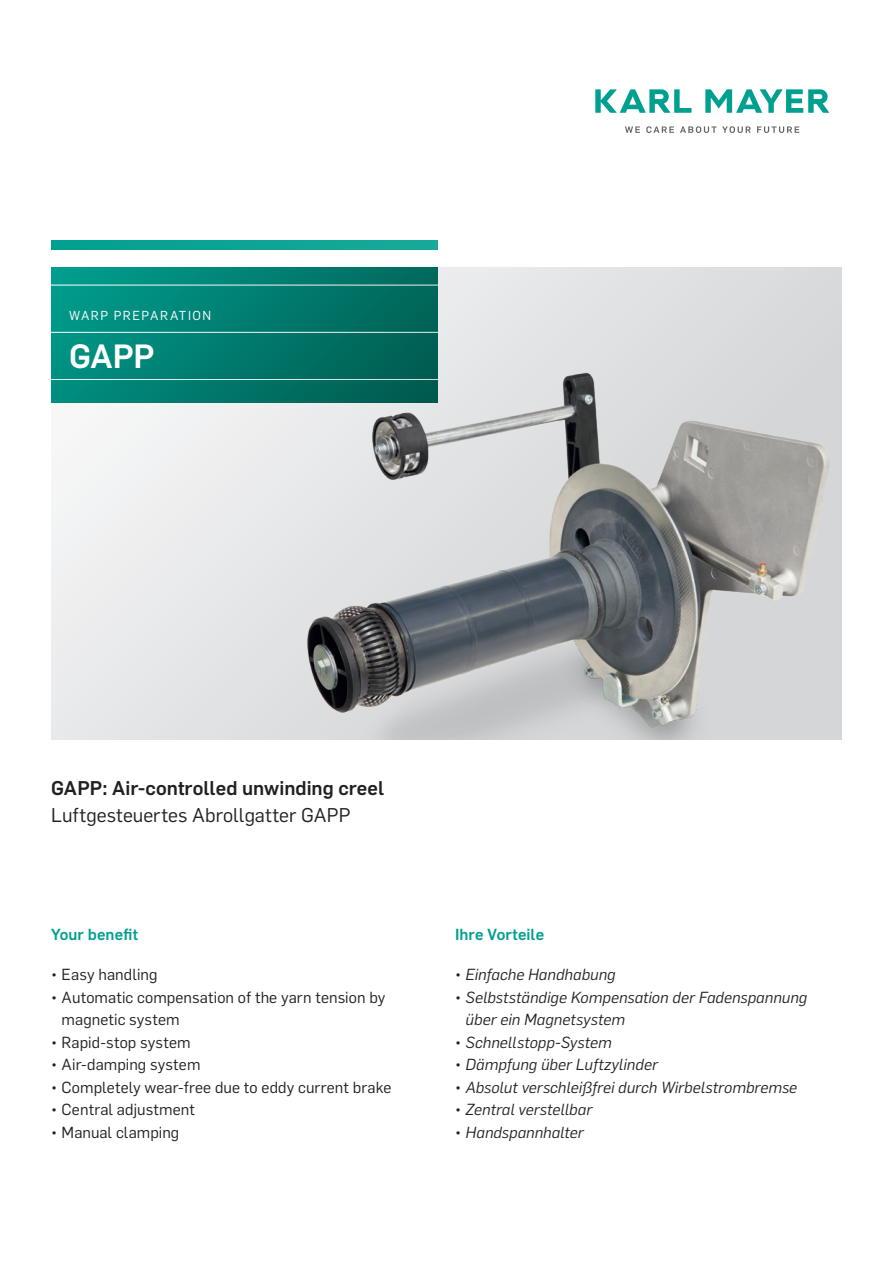
<style>
.page{position:relative;width:893px;height:1263px;background:#fff}
.page>*{position:absolute;margin:0;border:0;box-sizing:border-box;transform-origin:0 0}
.t1{font:500 33px "Flama";color:#fff}
.Einleitung_regular_D{font:500 19.5px "Flama";letter-spacing:.005em;color:#231f20}
.Einleitung_regular_D-2{font:19.5px "Flama";letter-spacing:.005em;color:#231f20}
.t2{font:italic 15.75px/22.5px "Flama";letter-spacing:.005em;color:#231f20}
.t3{font:15.75px/22.5px "Flama";letter-spacing:.005em;color:#231f20}
.Zwischenübeschrift_F{font:500 15.75px "Flama";letter-spacing:.005em;color:#00a090}
.t4{font:12.75px "Flama";letter-spacing:.12em;color:#fff}
.s1{font-style:normal}
</style>
<div class="page">
<svg style="left:51px;top:267px;width:791px;height:473px"></svg>
<img style="left:252px;top:362px;width:590px;height:378px">
<div style="left:51px;top:240px;width:387px;height:9px;background:#0da495"></div>
<div style="left:51px;top:267px;width:387px;height:135px;background:linear-gradient(to right,#019788,#016055)"></div>
<hr style="left:51px;top:379px;width:387px;height:1px;background:#fff">
<hr style="left:51px;top:332px;width:387px;height:1px;background:#fff">
<hr style="left:51px;top:285px;width:387px;height:1px;background:#fff">
<svg style="left:625px;top:126px;width:15px;height:7px"></svg>
<svg style="left:646px;top:126px;width:28px;height:7px"></svg>
<svg style="left:680px;top:126px;width:36px;height:7px"></svg>
<svg style="left:722px;top:126px;width:29px;height:7px"></svg>
<svg style="left:757px;top:126px;width:42px;height:7px"></svg>
<svg style="left:595px;top:89px;width:96px;height:24px"></svg>
<svg style="left:705px;top:89px;width:124px;height:24px"></svg>
<p class="t4" style="left:69px;top:306px;width:144px">WARP PREPARATION</p>
<p class="t1" style="left:69px;top:331px;width:87px">GAPP</p>
<p class="Einleitung_regular_D" style="left:51px;top:774px;width:334px">GAPP: Air-controlled unwinding creel</p>
<p class="Einleitung_regular_D-2" style="left:51px;top:801px;width:301px">Luftgesteuertes Abrollgatter GAPP</p>
<p class="Zwischenübeschrift_F" style="left:51px;top:922px;width:89px">Your benefit</p>
<p class="t3" style="left:51px;top:963px;width:108px">• Easy handling</p>
<p class="t3" style="left:62px;top:985px;width:325px;text-indent:-11px">• Automatic compensation of the yarn tension by magnetic system</p>
<p class="t3" style="left:51px;top:1030px;width:141px">• Rapid-stop system</p>
<p class="t3" style="left:51px;top:1053px;width:151px">• Air-damping system</p>
<p class="t3" style="left:51px;top:1075px;width:342px">• Completely wear-free due to eddy current brake</p>
<p class="t3" style="left:51px;top:1098px;width:146px">• Central adjustment</p>
<p class="t3" style="left:51px;top:1120px;width:130px">• Manual clamping</p>
<p class="Zwischenübeschrift_F" style="left:455px;top:922px;width:91px">Ihre Vorteile</p>
<p class="t2" style="left:455px;top:963px;width:162px"><span class="s1">•</span> Einfache Handhabung</p>
<p class="t2" style="left:466px;top:985px;width:343px;text-indent:-11px"><span class="s1">•</span> Selbstständige Kompensation der Fadenspannung über ein Magnetsystem</p>
<p class="t2" style="left:455px;top:1030px;width:158px"><span class="s1">•</span> Schnellstopp-System</p>
<p class="t2" style="left:455px;top:1053px;width:204px"><span class="s1">•</span> Dämpfung über Luftzylinder</p>
<p class="t2" style="left:455px;top:1075px;width:344px"><span class="s1">•</span> Absolut verschleißfrei durch Wirbelstrombremse</p>
<p class="t2" style="left:455px;top:1098px;width:139px"><span class="s1">•</span> Zentral verstellbar</p>
<p class="t2" style="left:455px;top:1120px;width:130px"><span class="s1">•</span> Handspannhalter</p>
</div>
